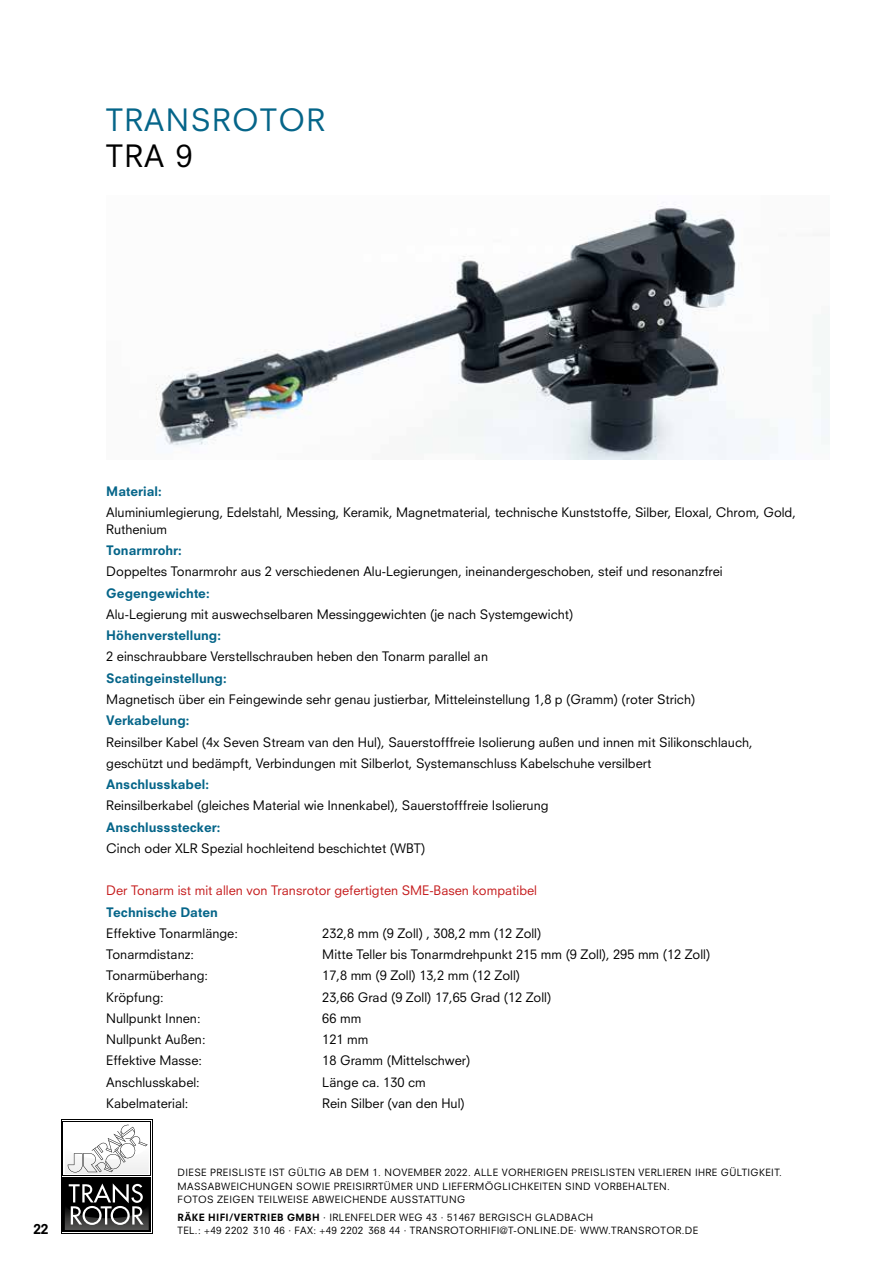
<style>
.page{position:relative;width:893px;height:1263px;background:#fff}
.page>*{position:absolute;margin:0;border:0;box-sizing:border-box;transform-origin:0 0}
.t1{font:30px "Neuzeit S";letter-spacing:.05em;color:#056589}
.t2{font:30px "Neuzeit S";color:#000}
.t3{font:800 13.5px "Neuzeit S";color:#000}
.t4{font:12.75px/17px "Neuzeit S";color:#000}
.t5{font:800 12.75px "Neuzeit S";color:#056589}
.t6{font:12.75px "Neuzeit S";color:#c51a1b}
.t7{font:9.75px/13.5px "Neuzeit S";letter-spacing:.04em;color:#000}
.s1{font-weight:800}
</style>
<div class="page">
<img style="left:156px;top:202px;width:673px;height:258px">
<div style="left:61px;top:1120px;width:92px;height:114px;background:linear-gradient(to right,#fff,#fff)"></div>
<hr style="left:61px;top:1120px;width:1px;height:114px;background:#000">
<hr style="left:63px;top:1121px;width:1px;height:55px;background:#000">
<hr style="left:63px;top:1121px;width:88px;height:1px;background:#000">
<hr style="left:61px;top:1120px;width:92px;height:1px;background:#000">
<hr style="left:152px;top:1120px;width:1px;height:114px;background:#000">
<hr style="left:150px;top:1121px;width:1px;height:55px;background:#000">
<hr style="left:63px;top:1176px;width:88px;height:1px;background:#000">
<hr style="left:61px;top:1233px;width:92px;height:1px;background:#000">
<div style="left:63px;top:1177px;width:88px;height:55px;background:#000"></div>
<svg style="left:65px;top:1124px;width:84px;height:50px"></svg>
<svg style="left:65px;top:1183px;width:84px;height:47px"></svg>
<h1 class="t1" style="left:106px;top:101px;width:220px">TRANSROTOR</h1>
<h1 class="t2" style="left:106px;top:137px;width:88px">TRA 9</h1>
<p class="t5" style="left:106px;top:483px;width:57px">Material:</p>
<p class="t4" style="left:106px;top:504px;width:691px">Aluminiumlegierung, Edelstahl, Messing, Keramik, Magnetmaterial, technische Kunststoffe, Silber, Eloxal, Chrom, Gold,<br>Ruthenium</p>
<p class="t5" style="left:106px;top:543px;width:77px">Tonarmrohr:</p>
<p class="t4" style="left:106px;top:563px;width:618px">Doppeltes Tonarmrohr aus 2 verschiedenen Alu-Legierungen, ineinandergeschoben, steif und resonanzfrei</p>
<p class="t5" style="left:106px;top:585px;width:105px">Gegengewichte:</p>
<p class="t4" style="left:106px;top:606px;width:469px">Alu-Legierung mit auswechselbaren Messinggewichten (je nach Systemgewicht)</p>
<p class="t5" style="left:106px;top:628px;width:116px">Höhenverstellung:</p>
<p class="t4" style="left:106px;top:648px;width:383px">2 einschraubbare Verstellschrauben heben den Tonarm parallel an</p>
<p class="t5" style="left:106px;top:670px;width:122px">Scatingeinstellung:</p>
<p class="t4" style="left:106px;top:691px;width:591px">Magnetisch über ein Feingewinde sehr genau justierbar, Mitteleinstellung 1,8 p (Gramm) (roter Strich)</p>
<p class="t5" style="left:106px;top:713px;width:85px">Verkabelung:</p>
<p class="t4" style="left:106px;top:731px;width:648px;line-height:21.3px">Reinsilber Kabel (4x Seven Stream van den Hul), Sauerstofffreie Isolierung außen und innen mit Silikonschlauch, geschützt und bedämpft, Verbindungen mit Silberlot, Systemanschluss Kabelschuhe versilbert</p>
<p class="t5" style="left:106px;top:776px;width:104px">Anschlusskabel:</p>
<p class="t4" style="left:106px;top:797px;width:444px">Reinsilberkabel (gleiches Material wie Innenkabel), Sauerstofffreie Isolierung</p>
<p class="t5" style="left:106px;top:819px;width:116px">Anschlussstecker:</p>
<p class="t4" style="left:106px;top:839px;width:320px">Cinch oder XLR Spezial hochleitend beschichtet (WBT)</p>
<p class="t6" style="left:106px;top:883px;width:432px">Der Tonarm ist mit allen von Transrotor gefertigten SME-Basen kompatibel</p>
<p class="t5" style="left:106px;top:904px;width:113px">Technische Daten</p>
<p class="t4" style="left:106px;top:924px;width:133px">Effektive Tonarmlänge:</p>
<p class="t4" style="left:322px;top:924px;width:221px">232,8 mm (9 Zoll) , 308,2 mm (12 Zoll)</p>
<p class="t4" style="left:106px;top:946px;width:89px">Tonarmdistanz:</p>
<p class="t4" style="left:322px;top:946px;width:389px">Mitte Teller bis Tonarmdrehpunkt 215 mm (9 Zoll), 295 mm (12 Zoll)</p>
<p class="t4" style="left:106px;top:967px;width:103px">Tonarmüberhang:</p>
<p class="t4" style="left:322px;top:967px;width:199px">17,8 mm (9 Zoll) 13,2 mm (12 Zoll)</p>
<p class="t4" style="left:106px;top:988px;width:59px">Kröpfung:</p>
<p class="t4" style="left:322px;top:988px;width:230px">23,66 Grad (9 Zoll) 17,65 Grad (12 Zoll)</p>
<p class="t4" style="left:106px;top:1009px;width:96px">Nullpunkt Innen:</p>
<p class="t4" style="left:322px;top:1009px;width:40px">66 mm</p>
<p class="t4" style="left:106px;top:1031px;width:101px">Nullpunkt Außen:</p>
<p class="t4" style="left:322px;top:1031px;width:48px">121 mm</p>
<p class="t4" style="left:106px;top:1052px;width:97px">Effektive Masse:</p>
<p class="t4" style="left:322px;top:1052px;width:150px">18 Gramm (Mittelschwer)</p>
<p class="t4" style="left:106px;top:1073px;width:95px">Anschlusskabel:</p>
<p class="t4" style="left:322px;top:1073px;width:105px">Länge ca. 130 cm</p>
<p class="t4" style="left:106px;top:1094px;width:84px">Kabelmaterial:</p>
<p class="t4" style="left:322px;top:1094px;width:144px">Rein Silber (van den Hul)</p>
<p class="t7" style="left:178px;top:1165px;width:606px">DIESE PREISLISTE IST GÜLTIG AB DEM 1. NOVEMBER 2022. ALLE VORHERIGEN PREISLISTEN VERLIEREN IHRE GÜLTIGKEIT.<br>MASSABWEICHUNGEN SOWIE PREISIRRTÜMER UND LIEFERMÖGLICHKEITEN SIND VORBEHALTEN.<br>FOTOS ZEIGEN TEILWEISE ABWEICHENDE AUSSTATTUNG</p>
<p class="t7" style="left:178px;top:1210px;width:417px"><span class="s1">RÄKE HIFI/VERTRIEB GMBH</span> · IRLENFELDER WEG 43 · 51467 BERGISCH GLADBACH</p>
<p class="t3" style="left:33px;top:1221px;width:17px">22</p>
<p class="t7" style="left:178px;top:1224px;width:522px">TEL.: +49 2202 310 46 · FAX: +49 2202 368 44 · TRANSROTORHIFI@T-ONLINE.DE· WWW.TRANSROTOR.DE</p>
</div>
